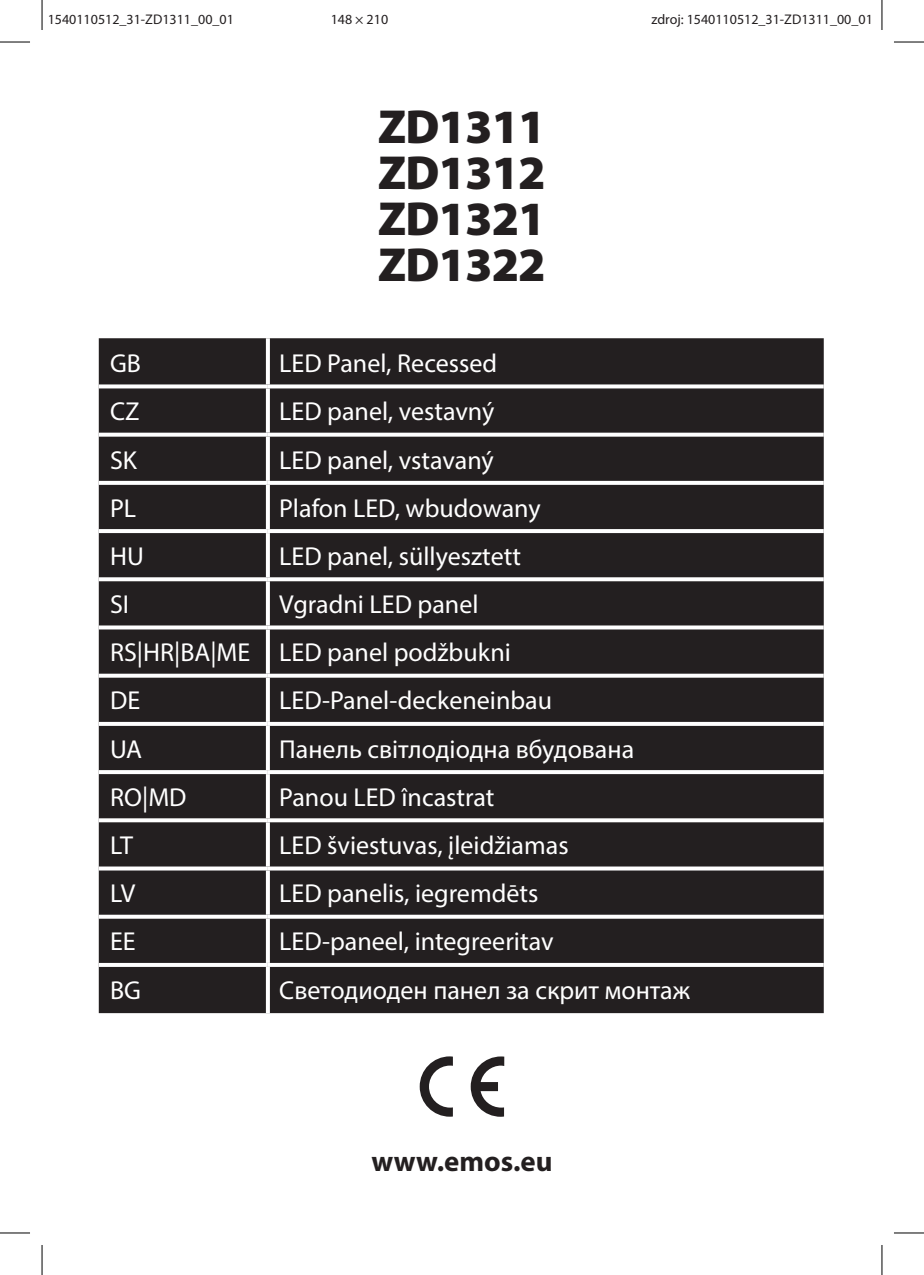
<style>
.page{position:relative;width:924px;height:1275px;background:#fff}
.page>*{position:absolute;margin:0;border:0;box-sizing:border-box;transform-origin:0 0}
.t1{font:900 48px/46px "Myriad Pro";letter-spacing:-.02em;color:#231f20;text-align:justify}
.t2{font:700 28.8px "Myriad Pro";color:#231f20}
.t3{font:26px/48.2px "Myriad Pro";color:#fff}
.t4{font:14px "Myriad Pro";color:#231f20}
</style>
<div class="page">
<div style="left:99px;top:338px;width:724px;height:675px;background:#231f20"></div>
<svg style="left:266px;top:338px;width:4px;height:46px"></svg>
<svg style="left:99px;top:384px;width:169px;height:4px"></svg>
<svg style="left:268px;top:384px;width:555px;height:4px"></svg>
<svg style="left:266px;top:388px;width:4px;height:45px"></svg>
<svg style="left:99px;top:433px;width:169px;height:4px"></svg>
<svg style="left:268px;top:433px;width:555px;height:4px"></svg>
<svg style="left:266px;top:437px;width:4px;height:44px"></svg>
<svg style="left:99px;top:481px;width:169px;height:4px"></svg>
<svg style="left:268px;top:481px;width:555px;height:4px"></svg>
<svg style="left:266px;top:485px;width:4px;height:44px"></svg>
<svg style="left:99px;top:529px;width:169px;height:4px"></svg>
<svg style="left:268px;top:529px;width:555px;height:4px"></svg>
<svg style="left:266px;top:533px;width:4px;height:44px"></svg>
<svg style="left:99px;top:577px;width:169px;height:4px"></svg>
<svg style="left:268px;top:577px;width:555px;height:4px"></svg>
<svg style="left:266px;top:581px;width:4px;height:44px"></svg>
<svg style="left:99px;top:625px;width:169px;height:4px"></svg>
<svg style="left:268px;top:625px;width:555px;height:4px"></svg>
<svg style="left:266px;top:629px;width:4px;height:44px"></svg>
<svg style="left:99px;top:673px;width:169px;height:4px"></svg>
<svg style="left:268px;top:673px;width:555px;height:4px"></svg>
<svg style="left:266px;top:677px;width:4px;height:45px"></svg>
<svg style="left:99px;top:722px;width:169px;height:4px"></svg>
<svg style="left:268px;top:722px;width:555px;height:4px"></svg>
<svg style="left:266px;top:726px;width:4px;height:44px"></svg>
<svg style="left:99px;top:770px;width:169px;height:4px"></svg>
<svg style="left:268px;top:770px;width:555px;height:4px"></svg>
<svg style="left:266px;top:774px;width:4px;height:44px"></svg>
<svg style="left:99px;top:818px;width:169px;height:4px"></svg>
<svg style="left:268px;top:818px;width:555px;height:4px"></svg>
<svg style="left:266px;top:822px;width:4px;height:44px"></svg>
<svg style="left:99px;top:866px;width:169px;height:4px"></svg>
<svg style="left:268px;top:866px;width:555px;height:4px"></svg>
<svg style="left:266px;top:870px;width:4px;height:44px"></svg>
<svg style="left:99px;top:914px;width:169px;height:4px"></svg>
<svg style="left:268px;top:914px;width:555px;height:4px"></svg>
<svg style="left:266px;top:918px;width:4px;height:45px"></svg>
<svg style="left:99px;top:963px;width:169px;height:4px"></svg>
<svg style="left:268px;top:963px;width:555px;height:4px"></svg>
<svg style="left:266px;top:967px;width:4px;height:46px"></svg>
<svg style="left:419px;top:1056px;width:85px;height:60px"></svg>
<hr style="left:0;top:42px;width:30px;height:1px;background:#000">
<hr style="left:893px;top:42px;width:30px;height:1px;background:#000">
<hr style="left:0;top:1232px;width:30px;height:1px;background:#000">
<hr style="left:893px;top:1232px;width:30px;height:1px;background:#000">
<hr style="left:42px;top:0;width:1px;height:30px;background:#000">
<hr style="left:42px;top:1245px;width:1px;height:30px;background:#000">
<hr style="left:881px;top:0;width:1px;height:30px;background:#000">
<hr style="left:881px;top:1245px;width:1px;height:30px;background:#000">
<p class="t4" style="left:48px;top:11px;width:188px">1540110512_31-ZD1311_00_01</p>
<p class="t4" style="left:330px;top:11px;width:59px">148 × 210</p>
<p class="t4" style="left:651px;top:11px;width:223px">zdroj: 1540110512_31-ZD1311_00_01</p>
<h1 class="t1" style="left:378px;top:102px;width:169px">ZD1311<br>ZD1312<br>ZD1321<br>ZD1322</h1>
<p class="t3" style="left:110px;top:339px;width:32px">GB</p>
<p class="t3" style="left:279px;top:339px;width:219px">LED Panel, Recessed</p>
<p class="t3" style="left:110px;top:387px;width:31px">CZ</p>
<p class="t3" style="left:279px;top:387px;width:216px">LED panel, vestavný</p>
<p class="t3" style="left:110px;top:435px;width:28px">SK</p>
<p class="t3" style="left:279px;top:435px;width:216px">LED panel, vstavaný</p>
<p class="t3" style="left:110px;top:483px;width:28px">PL</p>
<p class="t3" style="left:279px;top:483px;width:263px">Plafon LED, wbudowany</p>
<p class="t3" style="left:110px;top:531px;width:35px">HU</p>
<p class="t3" style="left:279px;top:531px;width:243px">LED panel, süllyesztett</p>
<p class="t3" style="left:110px;top:580px;width:21px">SI</p>
<p class="t3" style="left:110px;top:580px;width:402px;text-indent:169px">Vgradni LED panel<br>RS|HR|BA|ME LED panel podžbukni<br>DE</p>
<p class="t3" style="left:279px;top:676px;width:274px">LED-Panel-deckeneinbau</p>
<p class="t3" style="left:110px;top:724px;width:33px">UA</p>
<p class="t3" style="left:279px;top:724px;width:356px">Панель світлодіодна вбудована</p>
<p class="t3" style="left:110px;top:772px;width:78px">RO|MD</p>
<p class="t3" style="left:279px;top:772px;width:217px">Panou LED încastrat</p>
<p class="t3" style="left:110px;top:821px;width:24px">LT</p>
<p class="t3" style="left:279px;top:821px;width:291px">LED šviestuvas, įleidžiamas</p>
<p class="t3" style="left:110px;top:869px;width:27px">LV</p>
<p class="t3" style="left:279px;top:869px;width:260px">LED panelis, iegremdēts</p>
<p class="t3" style="left:110px;top:917px;width:27px">EE</p>
<p class="t3" style="left:279px;top:917px;width:275px">LED-paneel, integreeritav</p>
<p class="t3" style="left:110px;top:965px;width:32px">BG</p>
<p class="t3" style="left:279px;top:965px;width:412px">Светодиоден панел за скрит монтаж</p>
<p class="t2" style="left:371px;top:1142px;width:182px">www.emos.eu</p>
</div>
